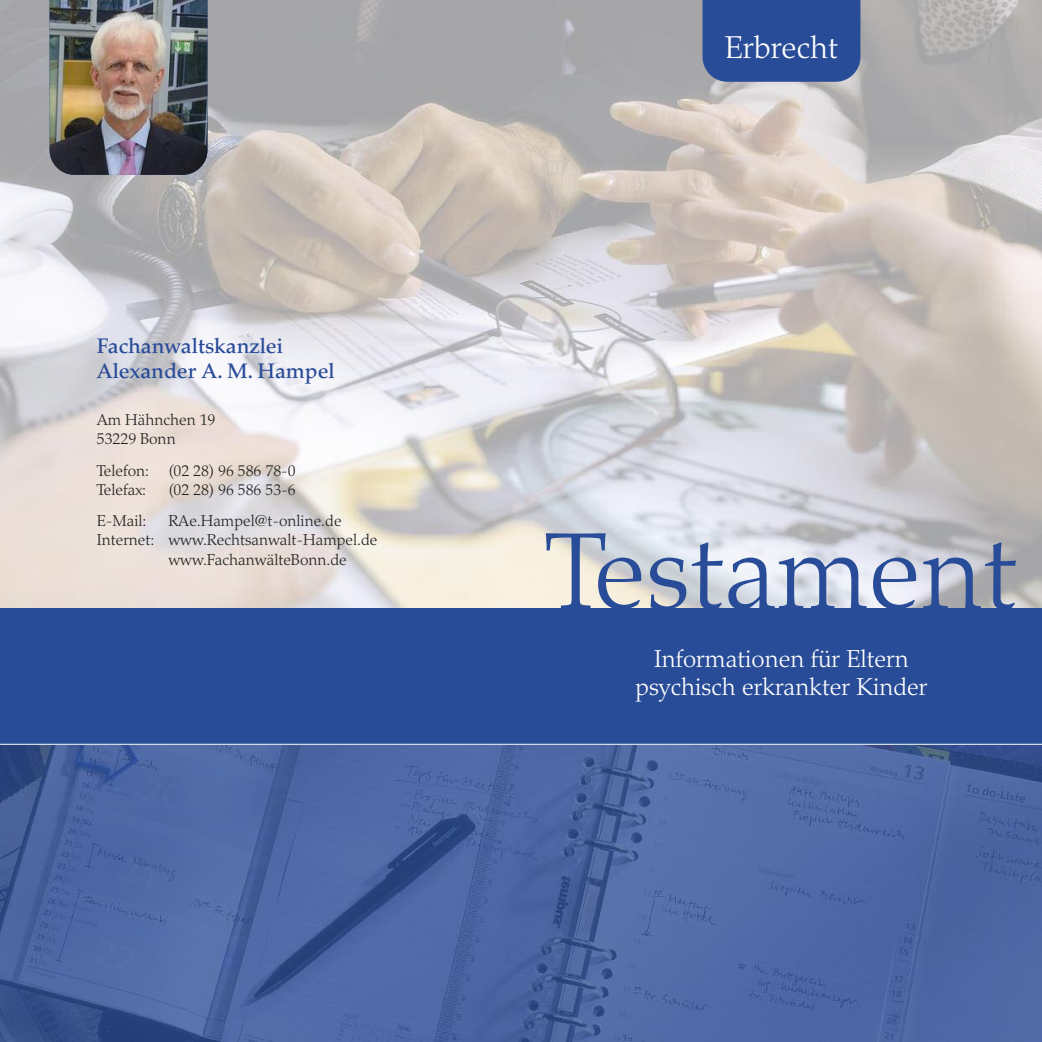
<style>
.page{position:relative;width:1042px;height:1042px;background:#fff}
.page>*{position:absolute;margin:0;border:0;box-sizing:border-box;transform-origin:0 0}
.t1{font:300 108.5px "Palatino";color:#294c98}
.t2{font:300 31.5px "Palatino";color:#fff}
.t3{font:300 24.5px/28px "Palatino";color:#fff;text-align:center}
.t4{font:500 21px/25.6px "Palatino";color:#294c98}
.t5{font:300 15.75px/19.1px "Palatino";color:#222221}
</style>
<div class="page">
<img style="left:0;top:0;width:1042px;height:607px">
<div style="left:702px;top:0;width:158px;height:82px;background:#294c98"></div>
<img style="left:50px;top:0;width:157px;height:175px">
<img style="left:0;top:745px;width:1042px;height:297px">
<div style="left:0;top:608px;width:1042px;height:136px;background:#294c98"></div>
<h3 class="t4" style="left:97px;top:335px;width:239px">Fachanwaltskanzlei<br>Alexander A. M. Hampel</h3>
<p class="t5" style="left:97px;top:412px;width:120px">Am Hähnchen 19<br>53229 Bonn</p>
<p class="t5" style="left:97px;top:463px;width:200px">Telefon: (02 28) 96 586 78-0<br>Telefax:</p>
<p class="t5" style="left:168px;top:482px;width:129px">(02 28) 96 586 53-6</p>
<p class="t5" style="left:97px;top:513px;width:51px">E-Mail:</p>
<p class="t5" style="left:168px;top:513px;width:175px">RAe.Hampel@t-online.de</p>
<p class="t5" style="left:97px;top:532px;width:282px">Internet: www.Rechtsanwalt-Hampel.de</p>
<p class="t5" style="left:168px;top:551px;width:180px">www.FachanwälteBonn.de</p>
<h2 class="t2" style="left:725px;top:35px;width:115px">Erbrecht</h2>
<h1 class="t1" style="left:545px;top:529px;width:473px">Testament</h1>
<h3 class="t3" style="left:635px;top:647px;width:294px">Informationen für Eltern psychisch erkrankter Kinder</h3>
</div>
